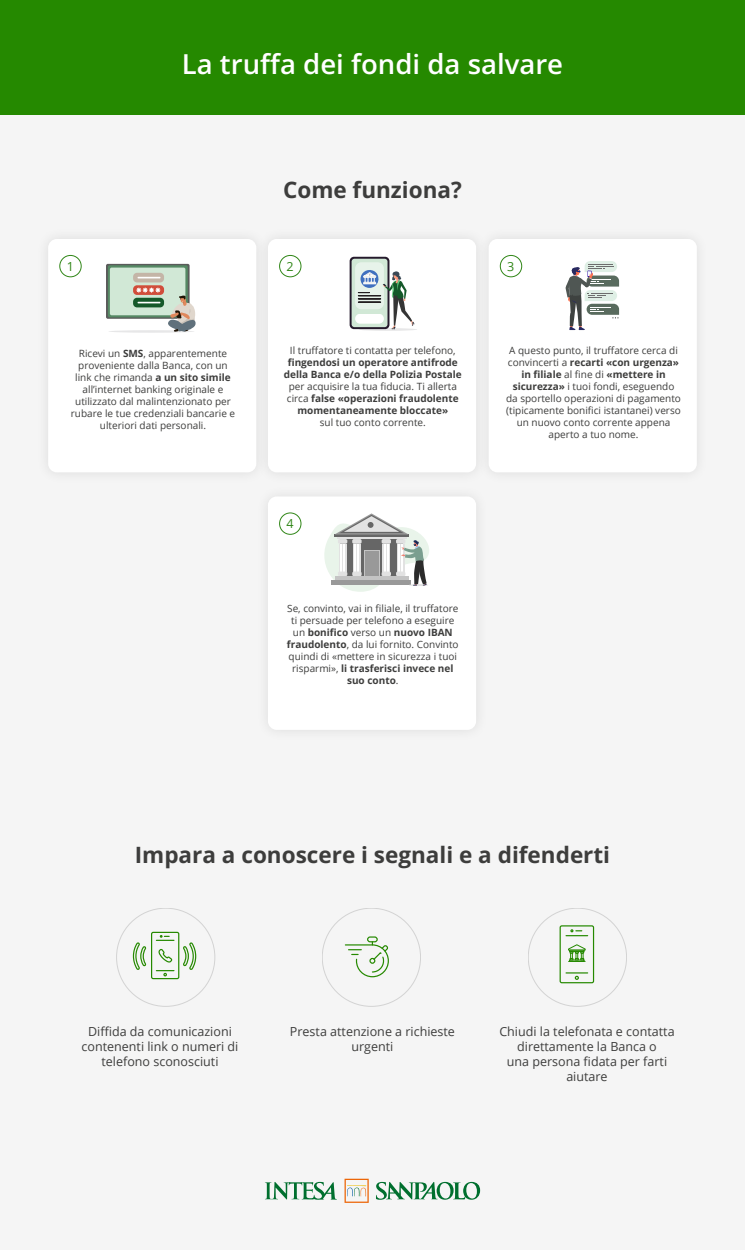
<style>
.page{position:relative;width:745px;height:1250px;background:#fff}
.page>*{position:absolute;margin:0;border:0;box-sizing:border-box;transform-origin:0 0}
.t1{font:600 27.5px "Open Sans";color:#fff}
.t2{font:700 22.5px "Open Sans";color:#3d3d3c}
.t3{font:12.5px/15px "Open Sans";color:#3d3d3c;text-align:center}
.t4{font:12.5px "Open Sans";color:#308617}
.t5{font:10px/12px "Open Sans";color:#3d3d3c;text-align:center}
.t6{font:700 10px/12px "Open Sans";color:#3d3d3c;text-align:center}
.s1{font-weight:700}
.s2{font-weight:400}
</style>
<div class="page">
<div style="left:0;top:0;width:744px;height:131px;background:#258900"></div>
<div style="left:0;top:116px;width:744px;height:1134px;background:#f5f5f5"></div>
<svg style="left:376px;top:1182px;width:104px;height:18px"></svg>
<svg style="left:265px;top:1182px;width:72px;height:18px"></svg>
<svg style="left:344px;top:1179px;width:24px;height:24px"></svg>
<div style="left:35px;top:226px;width:234px;height:259px;background:#f1f1f1"></div>
<div style="left:48px;top:239px;width:208px;height:233px;background:#fff;border-radius:9px"></div>
<div style="left:255px;top:226px;width:233px;height:259px;background:#efefef"></div>
<div style="left:268px;top:239px;width:208px;height:233px;background:#fff;border-radius:9px"></div>
<div style="left:255px;top:484px;width:233px;height:258px;background:#f1f1f1"></div>
<div style="left:268px;top:496px;width:208px;height:234px;background:#fff;border-radius:9px"></div>
<div style="left:475px;top:226px;width:234px;height:259px;background:#f0f0f0"></div>
<div style="left:488px;top:239px;width:208px;height:233px;background:#fff;border-radius:9px"></div>
<div style="left:60px;top:255px;width:21px;height:22px;border:1px solid #308617;border-radius:50%"></div>
<div style="left:279px;top:255px;width:22px;height:22px;border:1px solid #308617;border-radius:50%"></div>
<div style="left:279px;top:513px;width:22px;height:21px;border:1px solid #308617;border-radius:50%"></div>
<div style="left:500px;top:255px;width:21px;height:22px;border:1px solid #308617;border-radius:50%"></div>
<div style="left:151px;top:932px;width:28px;height:47px;border:1px solid #258900;border-radius:2px"></div>
<svg style="left:156px;top:970px;width:18px;height:6px"></svg>
<svg style="left:156px;top:935px;width:18px;height:6px"></svg>
<svg style="left:132px;top:942px;width:15px;height:28px"></svg>
<svg style="left:183px;top:942px;width:14px;height:28px"></svg>
<svg style="left:158px;top:949px;width:15px;height:14px"></svg>
<svg style="left:348px;top:949px;width:13px;height:6px"></svg>
<div style="left:355px;top:944px;width:33px;height:33px;border:1px solid #258900;border-radius:16px"></div>
<div style="left:367px;top:936px;width:10px;height:6px;border:1px solid #258900;border-radius:2px"></div>
<svg style="left:369px;top:942px;width:20px;height:31px"></svg>
<div style="left:559px;top:925px;width:34px;height:58px;border:1px solid #258900;border-radius:2px"></div>
<hr style="left:565px;top:972px;width:22px;height:2px;background:#258900">
<svg style="left:574px;top:976px;width:4px;height:4px"></svg>
<svg style="left:565px;top:929px;width:22px;height:7px"></svg>
<svg style="left:568px;top:944px;width:17px;height:18px"></svg>
<hr style="left:108px;top:330px;width:86px;height:3px;background:#e7e7e8;border-radius:50%">
<svg style="left:106px;top:264px;width:83px;height:55px"></svg>
<svg style="left:108px;top:265px;width:80px;height:52px"></svg>
<div style="left:110px;top:268px;width:75px;height:47px;background:#d1e8d6;border-radius:2px"></div>
<svg style="left:133px;top:298px;width:31px;height:9px"></svg>
<div style="left:133px;top:285px;width:31px;height:10px;background:#d14d3b;border-radius:4px"></div>
<svg style="left:136px;top:287px;width:24px;height:6px"></svg>
<svg style="left:137px;top:302px;width:23px;height:1px"></svg>
<svg style="left:133px;top:273px;width:31px;height:9px"></svg>
<svg style="left:137px;top:277px;width:23px;height:1px"></svg>
<svg style="left:166px;top:295px;width:30px;height:38px"></svg>
<hr style="left:358px;top:328px;width:59px;height:3px;background:#e7e7e8;border-radius:50%">
<svg style="left:349px;top:257px;width:40px;height:72px"></svg>
<div style="left:351px;top:259px;width:36px;height:68px;background:#d1e8d6;border-radius:3px"></div>
<div style="left:355px;top:262px;width:28px;height:47px;background:#e7f3ea;border-radius:6px"></div>
<svg style="left:357px;top:268px;width:57px;height:61px"></svg>
<svg style="left:565px;top:261px;width:53px;height:69px"></svg>
<svg style="left:324px;top:513px;width:105px;height:79px"></svg>
<h1 class="t1" style="left:182px;top:45px;width:382px">La truffa dei fondi da salvare</h1>
<h2 class="t2" style="left:283px;top:174px;width:180px">Come funziona?</h2>
<p class="t4" style="left:67px;top:258px;width:9px">1</p>
<p class="t4" style="left:286px;top:258px;width:9px">2</p>
<p class="t5" style="left:71px;top:347px;width:166px">Ricevi un <span class="s1">SMS</span>, apparentemente proveniente dalla Banca, con un link che rimanda <span class="s1">a un sito simile </span>all’internet banking originale e utilizzato dal malintenzionato per rubare le tue credenziali bancarie e ulteriori dati personali.</p>
<p class="t5" style="left:290px;top:344px;width:167px">Il truffatore ti contatta per telefono,</p>
<p class="t6" style="left:283px;top:356px;width:179px">fingendosi un operatore antifrode della Banca e/o della Polizia Postale</p>
<p class="t6" style="left:287px;top:380px;width:173px"><span class="s2">per acquisire la tua fiducia. Ti allerta circa</span> false «operazioni fraudolente momentaneamente bloccate»</p>
<p class="t5" style="left:319px;top:416px;width:107px">sul tuo conto corrente.</p>
<p class="t4" style="left:286px;top:515px;width:9px">4</p>
<p class="t5" style="left:287px;top:602px;width:173px">Se, convinto, vai in filiale, il truffatore ti persuade per telefono a eseguire un <span class="s1">bonifico</span> verso un <span class="s1">nuovo IBAN fraudolento</span>, da lui fornito. Convinto quindi di «mettere in sicurezza i tuoi risparmi», <span class="s1">li trasferisci invece nel suo conto</span>.</p>
<p class="t4" style="left:507px;top:258px;width:9px">3</p>
<p class="t5" style="left:505px;top:344px;width:176px">A questo punto, il truffatore cerca di convincerti a <span class="s1">recarti «con urgenza» in filiale</span> al fine di <span class="s1">«mettere in sicurezza»</span> i tuoi fondi, eseguendo da sportello operazioni di pagamento (tipicamente bonifici istantanei) verso un nuovo conto corrente appena aperto a tuo nome.</p>
<h2 class="t2" style="left:135px;top:839px;width:476px">Impara a conoscere i segnali e a difenderti</h2>
<p class="t3" style="left:81px;top:1023px;width:158px">Diffida da comunicazioni contenenti link o numeri di telefono sconosciuti</p>
<p class="t3" style="left:290px;top:1023px;width:166px">Presta attenzione a richieste urgenti</p>
<p class="t3" style="left:499px;top:1023px;width:177px">Chiudi la telefonata e contatta direttamente la Banca o<br>una persona fidata per farti aiutare</p>
</div>
